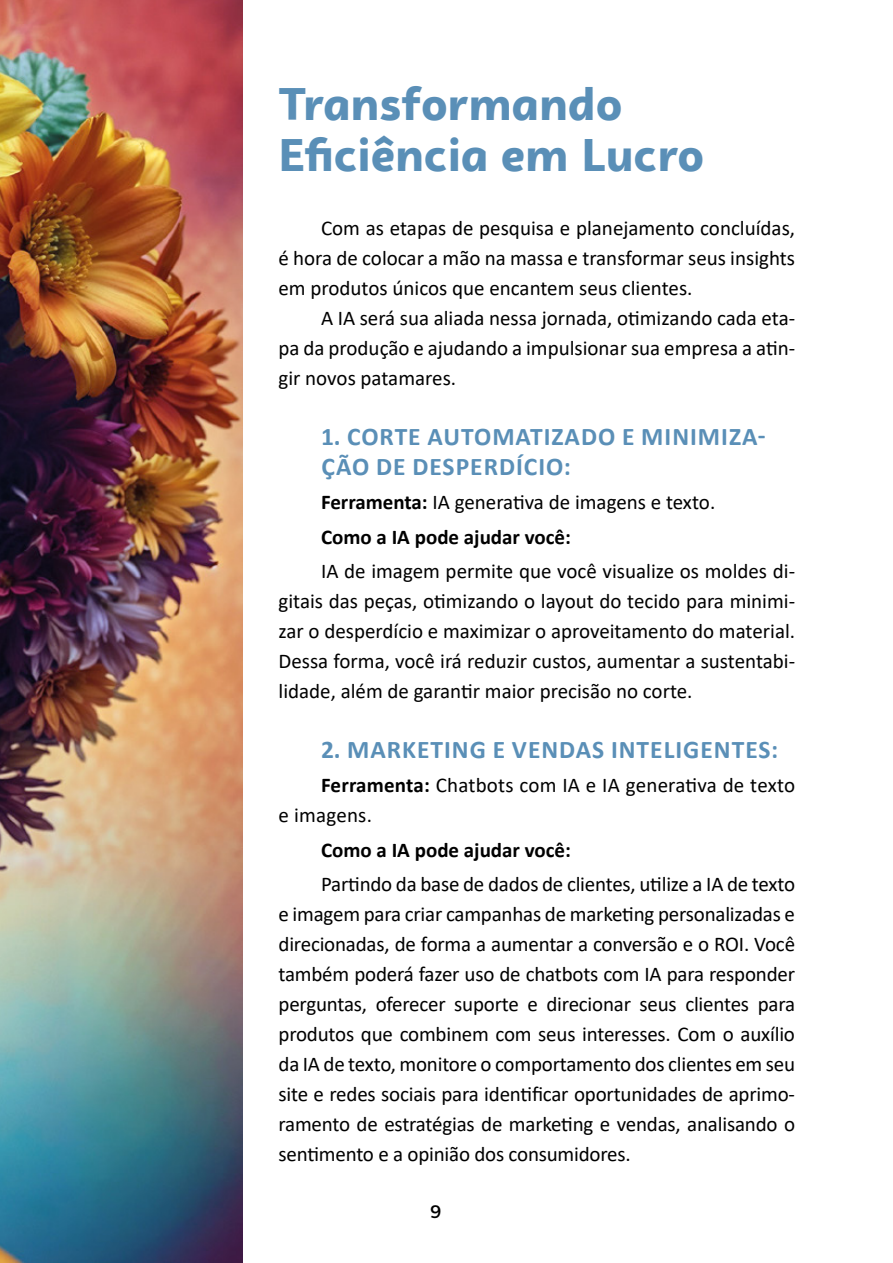
<style>
.page{position:relative;width:893px;height:1263px;background:#fff}
.page>*{position:absolute;margin:0;border:0;box-sizing:border-box;transform-origin:0 0}
.t1{font:900 45px/51px "Campuni";letter-spacing:.01em;color:#5a8fb7}
.t2{font:700 25.5px/30px "Calibri";letter-spacing:.04em;color:#5a8fb7}
.t3{font:21px/30px "Calibri";color:#000;text-align:justify}
.t4{font:700 21px/34.2px "Calibri";color:#000}
.t5{font:500 18px "Campuni Demo";color:#000}
.s1{font-weight:400}
.s2{font-weight:700}
</style>
<div class="page">
<img style="left:0;top:0;width:242px;height:1263px">
<h1 class="t1" style="left:279px;top:79px;width:427px">Transformando<br>Eficiência em Lucro</h1>
<p class="t3" style="left:278px;top:213px;width:518px;text-indent:43px">Com as etapas de pesquisa e planejamento concluídas, é hora de colocar a mão na massa e transformar seus insights em produtos únicos que encantem seus clientes.</p>
<p class="t3" style="left:278px;top:303px;width:518px;text-indent:43px">A IA será sua aliada nessa jornada, otimizando cada eta&shy;pa da produção e ajudando a impulsionar sua empresa a atin&shy;gir novos patamares.</p>
<p class="t2" style="left:321px;top:421px;width:446px">1. CORTE AUTOMATIZADO E MINIMIZA-<br>ÇÃO DE DESPERDÍCIO:</p>
<p class="t4" style="left:321px;top:485px;width:396px">Ferramenta: <span class="s1">IA generativa de imagens e texto.<br></span>Como a IA pode ajudar você:</p>
<p class="t3" style="left:278px;top:555px;width:518px;text-indent:43px">IA de imagem permite que você visualize os moldes di&shy;gitais das peças, otimizando o layout do tecido para minimi&shy;zar o desperdício e maximizar o aproveitamento do material.<br>Dessa forma, você irá reduzir custos, aumentar a sustentabi&shy;lidade, além de garantir maior precisão no corte.</p>
<p class="t2" style="left:321px;top:734px;width:459px">2. MARKETING E VENDAS INTELIGENTES:</p>
<p class="t3" style="left:278px;top:770px;width:518px;text-indent:43px"><span class="s2">Ferramenta:</span> Chatbots com IA e IA generativa de texto e imagens.</p>
<p class="t4" style="left:321px;top:832px;width:251px">Como a IA pode ajudar você:</p>
<p class="t3" style="left:278px;top:868px;width:518px;text-indent:43px">Partindo da base de dados de clientes, utilize a IA de texto e imagem para criar campanhas de marketing personalizadas e direcionadas, de forma a aumentar a conversão e o ROI. Você também poderá fazer uso de chatbots com IA para responder perguntas, oferecer suporte e direcionar seus clientes para produtos que combinem com seus interesses. Com o auxílio da IA de texto, monitore o comportamento dos clientes em seu site e redes sociais para identificar oportunidades de aprimo&shy;ramento de estratégias de marketing e vendas, analisando o sentimento e a opinião dos consumidores.</p>
<p class="t5" style="left:430px;top:1201px;width:13px">9</p>
</div>
